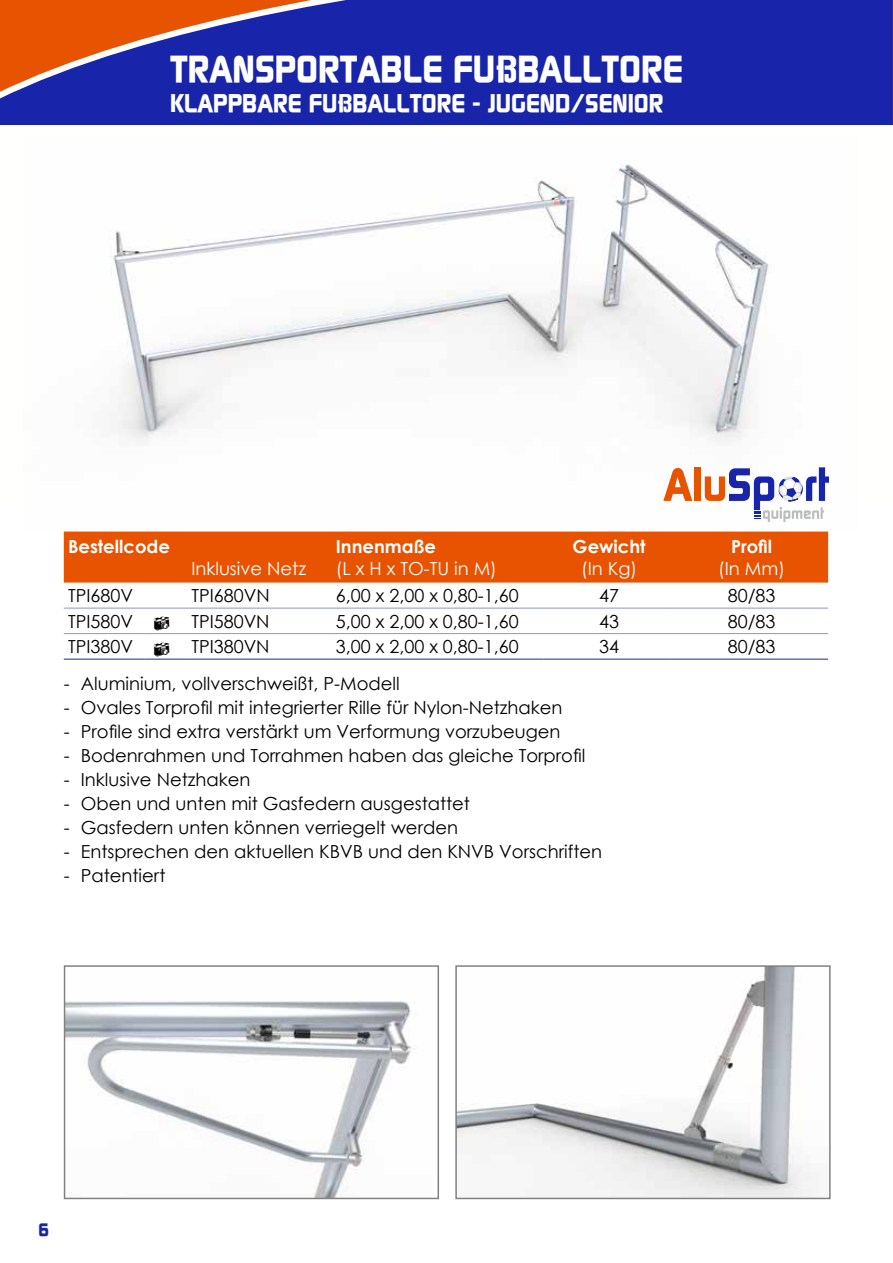
<style>
.page{position:relative;width:893px;height:1263px;background:#fff}
.page>*{position:absolute;margin:0;border:0;box-sizing:border-box;transform-origin:0 0}
.t1{font:700 37.5px "Continuum";color:#fff}
.t2{font:700 25.5px "Continuum";color:#fff}
.t3{font:18px "Century Gothic";color:#000}
.t4{font:18px "Century Gothic";color:#fff}
.t5{font:700 18px "Century Gothic";color:#fff}
.t6{font:700 18px "Continuum";color:#1825aa}
</style>
<div class="page">
<div style="left:0;top:0;width:893px;height:125px;background:#1825aa"></div>
<svg style="left:0;top:0;width:697px;height:121px;background:#3b3193"></svg>
<img style="left:67px;top:1001px;width:347px;height:195px">
<div style="left:64px;top:965px;width:375px;height:234px;border:2px solid #818181"></div>
<img style="left:458px;top:968px;width:353px;height:228px">
<div style="left:455px;top:965px;width:376px;height:234px;border:2px solid #818181"></div>
<div style="left:64px;top:531px;width:764px;height:52px;background:#e75300"></div>
<hr style="left:64px;top:659px;width:82px;height:1px;background:#1825aa">
<hr style="left:146px;top:659px;width:41px;height:1px;background:#1825aa">
<hr style="left:187px;top:659px;width:145px;height:1px;background:#1825aa">
<hr style="left:332px;top:659px;width:211px;height:1px;background:#1825aa">
<hr style="left:543px;top:659px;width:128px;height:1px;background:#1825aa">
<hr style="left:671px;top:659px;width:157px;height:1px;background:#1825aa">
<hr style="left:64px;top:608px;width:82px;height:1px;background:#8b92d4">
<hr style="left:146px;top:608px;width:41px;height:1px;background:#8b92d4">
<hr style="left:187px;top:608px;width:145px;height:1px;background:#8b92d4">
<hr style="left:332px;top:608px;width:211px;height:1px;background:#8b92d4">
<hr style="left:543px;top:608px;width:128px;height:1px;background:#8b92d4">
<hr style="left:671px;top:608px;width:157px;height:1px;background:#8b92d4">
<hr style="left:64px;top:633px;width:82px;height:1px;background:#8b92d4">
<hr style="left:146px;top:633px;width:41px;height:1px;background:#8b92d4">
<hr style="left:187px;top:633px;width:145px;height:1px;background:#8b92d4">
<hr style="left:332px;top:633px;width:211px;height:1px;background:#8b92d4">
<hr style="left:543px;top:633px;width:128px;height:1px;background:#8b92d4">
<hr style="left:671px;top:633px;width:157px;height:1px;background:#8b92d4">
<img style="left:111px;top:164px;width:658px;height:337px">
<svg style="left:663px;top:468px;width:29px;height:33px"></svg>
<div style="left:694px;top:467px;width:6px;height:34px;background:#e75300"></div>
<svg style="left:705px;top:467px;width:124px;height:55px"></svg>
<h1 class="t1" style="left:170px;top:44px;width:515px">TRANSPORTABLE FUßBALLTORE</h1>
<h2 class="t2" style="left:170px;top:86px;width:495px">KLAPPBARE FUßBALLTORE - JUGEND/SENIOR</h2>
<p class="t5" style="left:68px;top:533px;width:103px">Bestellcode</p>
<p class="t5" style="left:336px;top:533px;width:102px">Innenmaße</p>
<p class="t5" style="left:573px;top:533px;width:75px">Gewicht</p>
<p class="t5" style="left:731px;top:533px;width:43px">Profil</p>
<p class="t4" style="left:191px;top:556px;width:116px">Inklusive Netz</p>
<p class="t4" style="left:336px;top:556px;width:162px">(L x H x TO-TU in M)</p>
<p class="t4" style="left:581px;top:556px;width:58px">(In Kg)</p>
<p class="t4" style="left:718px;top:556px;width:68px">(In Mm)</p>
<p class="t3" style="left:68px;top:583px;width:66px">TPI680V</p>
<p class="t3" style="left:191px;top:583px;width:80px">TPI680VN</p>
<p class="t3" style="left:336px;top:583px;width:184px">6,00 x 2,00 x 0,80-1,60</p>
<p class="t3" style="left:599px;top:583px;width:21px">47</p>
<p class="t3" style="left:728px;top:583px;width:49px">80/83</p>
<p class="t3" style="left:68px;top:608px;width:66px">TPI580V</p>
<p class="t3" style="left:191px;top:608px;width:80px">TPI580VN</p>
<p class="t3" style="left:336px;top:608px;width:184px">5,00 x 2,00 x 0,80-1,60</p>
<p class="t3" style="left:599px;top:608px;width:21px">43</p>
<p class="t3" style="left:728px;top:608px;width:49px">80/83</p>
<p class="t3" style="left:68px;top:634px;width:66px">TPI380V</p>
<p class="t3" style="left:191px;top:634px;width:80px">TPI380VN</p>
<p class="t3" style="left:336px;top:634px;width:184px">3,00 x 2,00 x 0,80-1,60</p>
<p class="t3" style="left:599px;top:634px;width:21px">34</p>
<p class="t3" style="left:728px;top:634px;width:49px">80/83</p>
<p class="t3" style="left:64px;top:671px;width:337px">- Aluminium, vollverschweißt, P-Modell</p>
<p class="t3" style="left:64px;top:695px;width:500px">- Ovales Torprofil mit integrierter Rille für Nylon-Netzhaken</p>
<p class="t3" style="left:64px;top:719px;width:498px">- Profile sind extra verstärkt um Verformung vorzubeugen</p>
<p class="t3" style="left:64px;top:743px;width:523px">- Bodenrahmen und Torrahmen haben das gleiche Torprofil</p>
<p class="t3" style="left:64px;top:767px;width:188px">- Inklusive Netzhaken</p>
<p class="t3" style="left:64px;top:791px;width:408px">- Oben und unten mit Gasfedern ausgestattet</p>
<p class="t3" style="left:64px;top:815px;width:396px">- Gasfedern unten können verriegelt werden</p>
<p class="t3" style="left:64px;top:839px;width:540px">- Entsprechen den aktuellen KBVB und den KNVB Vorschriften</p>
<p class="t3" style="left:64px;top:863px;width:103px">- Patentiert</p>
<p class="t6" style="left:39px;top:1218px;width:12px">6</p>
</div>
